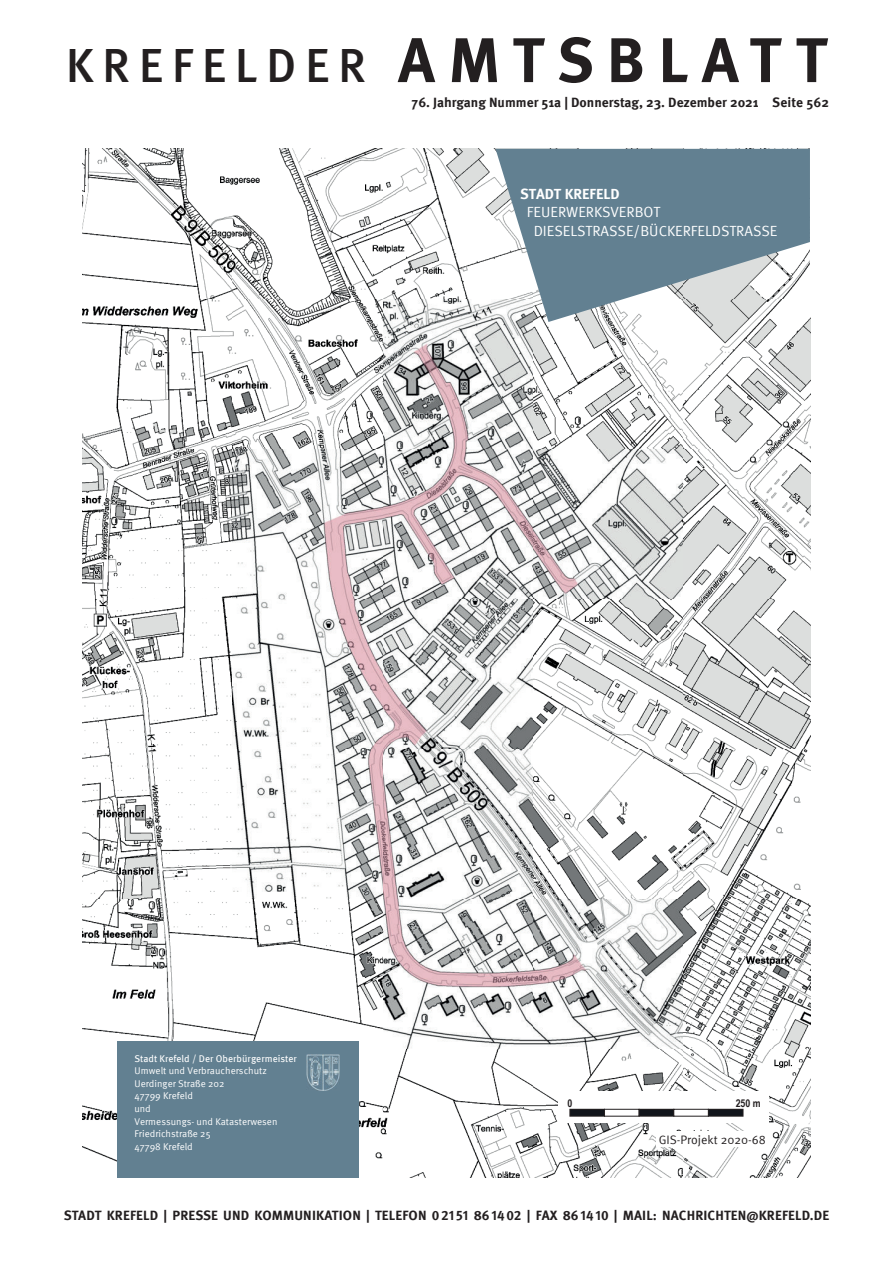
<style>
.page{position:relative;width:893px;height:1263px;background:#fff}
.page>*{position:absolute;margin:0;border:0;box-sizing:border-box;transform-origin:0 0}
.t1{font:500 48px "Meta Pro";letter-spacing:.18em;color:#231f20}
.t2{font:14.7px/18.9px "Meta Pro";color:#fff}
.t3{font:700 14.7px "Meta Pro";letter-spacing:-.005em;color:#fff}
.t4{font:700 13.5px "Meta Pro";color:#231f20}
.t5{font:12.15px "Meta Pro";color:#231f20}
.t6{font:700 10.8px "Arial Narrow";color:#231f20}
.t7{font:9.75px/12.6px "Meta Pro";color:#fff}
.t8{font:9.75px "Meta Pro";color:#fff}
.s1{font-weight:700;font-size:63px}
</style>
<div class="page">
<img style="left:83px;top:149px;width:727px;height:1029px">
<div style="left:117px;top:1041px;width:242px;height:137px;background:#628091"></div>
<img style="left:307px;top:1054px;width:33px;height:36px">
<svg style="left:495px;top:149px;width:315px;height:173px;fill:#628091"></svg>
<div style="left:656px;top:1132px;width:112px;height:15px;background:#fff"></div>
<div style="left:558px;top:1091px;width:211px;height:31px;background:#fff"></div>
<div style="left:570px;top:1109px;width:34px;height:7px;background:#11151b"></div>
<div style="left:570px;top:1109px;width:35px;height:7px;border:1px solid #231f20"></div>
<div style="left:604px;top:1109px;width:35px;height:7px;border:1px solid #231f20"></div>
<div style="left:639px;top:1109px;width:35px;height:7px;background:#11151b"></div>
<div style="left:639px;top:1109px;width:35px;height:7px;border:1px solid #231f20"></div>
<div style="left:673px;top:1109px;width:36px;height:7px;border:1px solid #231f20"></div>
<div style="left:708px;top:1109px;width:35px;height:7px;background:#11151b"></div>
<div style="left:708px;top:1109px;width:35px;height:7px;border:1px solid #231f20"></div>
<h1 class="t1" style="left:66px;top:28px;width:763px">KREFELDER <span class="s1">AMTSBLATT</span></h1>
<p class="t4" style="left:412px;top:92px;width:419px">76. Jahrgang Nummer 51a | Donnerstag, 23. Dezember 2021 Seite 562</p>
<p class="t3" style="left:520px;top:182px;width:101px">STADT KREFELD</p>
<p class="t2" style="left:534px;top:202px;width:245px;text-indent:-7px">FEUERWERKSVERBOT<br>DIESELSTRASSE/BÜCKERFELDSTRASSE</p>
<p class="t8" style="left:134px;top:1051px;width:164px">Stadt Krefeld / Der Oberbürgermeister</p>
<p class="t7" style="left:134px;top:1064px;width:145px">Umwelt und Verbraucherschutz<br>Uerdinger Straße 202<br>47799 Krefeld<br>und<br>Vermessungs- und Katasterwesen<br>Friedrichstraße 25<br>47798 Krefeld</p>
<p class="t6" style="left:567px;top:1094px;width:6px">0</p>
<p class="t6" style="left:736px;top:1094px;width:27px">250 m</p>
<p class="t5" style="left:659px;top:1130px;width:109px">GIS-Projekt 2020-68</p>
<p class="t4" style="left:64px;top:1205px;width:767px">STADT KREFELD | PRESSE UND KOMMUNIKATION | TELEFON 021 51 861402 | FAX 861410 | MAIL: NACHRICHTEN@KREFELD.DE</p>
</div>
